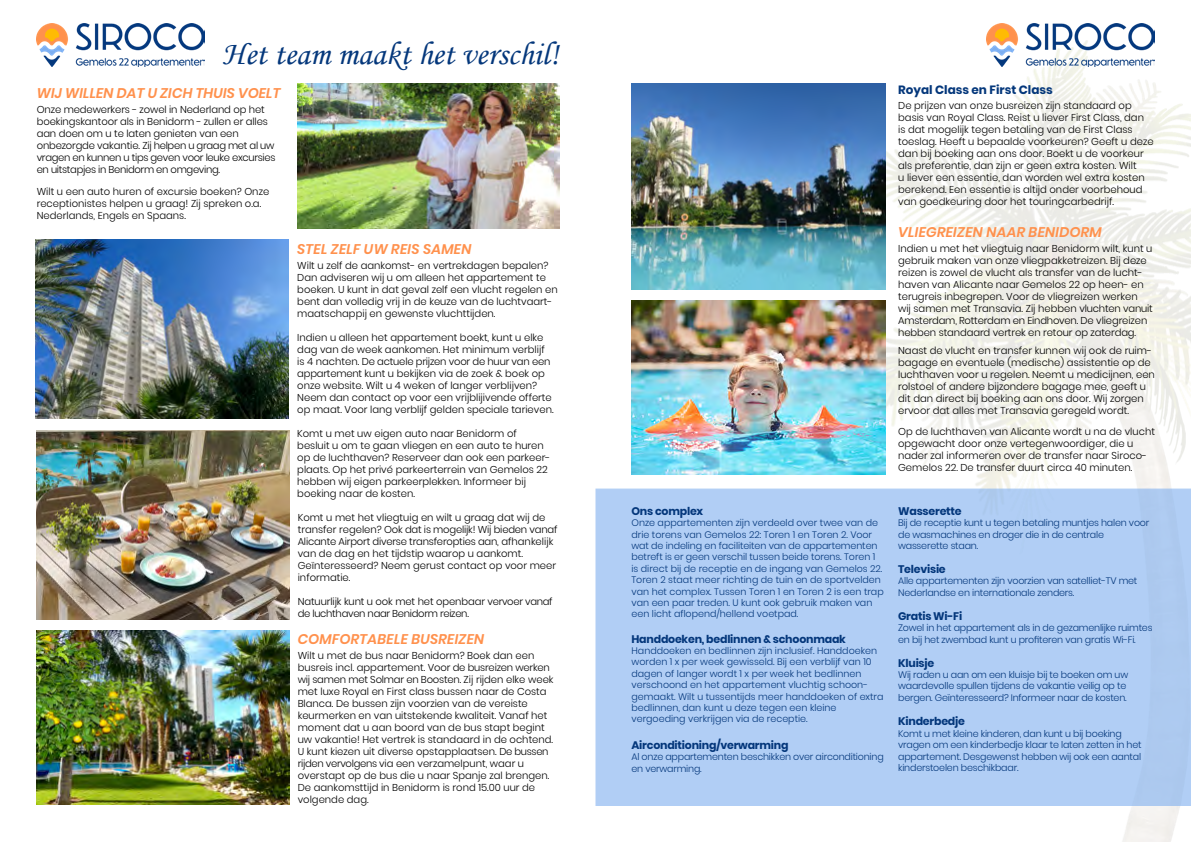
<style>
.page{position:relative;width:1191px;height:842px;background:#fff}
.page>*{position:absolute;margin:0;border:0;box-sizing:border-box;transform-origin:0 0}
.t1{font:33px "Monotype Corsiva";color:#04377b}
.t2{font:italic 600 14px "Poppins";letter-spacing:.01em;color:#ff914d}
.t3{font:700 12px "Poppins";color:#04377b}
.t4{font:700 11px "Poppins";letter-spacing:-.02em;color:#04377b}
.t5{font:300 10px/12px "Poppins";color:#000}
.t6{font:300 10px/12px "Poppins";letter-spacing:-.03em;color:#000}
.t7{font:300 9.5px/11.4px "Poppins";letter-spacing:-.01em;color:#04377b}
</style>
<div class="page">
<img style="left:686px;top:67px;width:505px;height:775px">
<div style="left:595px;top:489px;width:596px;height:317px;background:#b1cef5"></div>
<img style="left:36px;top:23px;width:168px;height:44px">
<img style="left:298px;top:84px;width:261px;height:144px">
<img style="left:36px;top:240px;width:253px;height:178px">
<img style="left:986px;top:23px;width:169px;height:44px">
<img style="left:631px;top:301px;width:255px;height:174px">
<img style="left:36px;top:430px;width:254px;height:190px">
<img style="left:36px;top:631px;width:254px;height:174px">
<img style="left:631px;top:84px;width:255px;height:205px">
<h1 class="t1" style="left:223px;top:34px;width:337px">Het team maakt het verschil!</h1>
<h2 class="t2" style="left:37px;top:85px;width:245px">WIJ WILLEN DAT U ZICH THUIS VOELT</h2>
<p class="t5" style="left:37px;top:104px;width:240px">Onze medewerkers - zowel in Nederland op het boekingskantoor als in Benidorm - zullen er alles aan doen om u te laten genieten van een onbezorgde vakantie. Zij helpen u graag met al uw vragen en kunnen u tips geven voor leuke excursies en uitstapjes in Benidorm en omgeving.</p>
<p class="t5" style="left:37px;top:185px;width:234px">Wilt u een auto huren of excursie boeken? Onze receptionistes helpen u graag! Zij spreken o.a.<br>Nederlands, Engels en Spaans.</p>
<h2 class="t2" style="left:297px;top:241px;width:176px">STEL ZELF UW REIS SAMEN</h2>
<p class="t5" style="left:297px;top:260px;width:262px">Wilt u zelf de aankomst- en vertrekdagen bepalen?<br>Dan adviseren wij u om alleen het appartement te boeken. U kunt in dat geval zelf een vlucht regelen en bent dan volledig vrij in de keuze van de luchtvaart&shy;maatschappij en gewenste vluchttijden.</p>
<p class="t5" style="left:297px;top:332px;width:258px">Indien u alleen het appartement boekt, kunt u elke dag van de week aankomen. Het minimum verblijf is 4 nachten. De actuele prijzen voor de huur van een appartement kunt u bekijken via de zoek &amp; boek op onze website. Wilt u 4 weken of langer verblijven?<br>Neem dan contact op voor een vrijblijivende offerte op maat. Voor lang verblijf gelden speciale tarieven.</p>
<p class="t5" style="left:297px;top:428px;width:255px">Komt u met uw eigen auto naar Benidorm of besluit u om te gaan vliegen en een auto te huren op de luchthaven? Reserveer dan ook een parkeer&shy;plaats. Op het privé parkeerterrein van Gemelos 22 hebben wij eigen parkeerplekken. Informeer bij boeking naar de kosten.</p>
<p class="t5" style="left:298px;top:512px;width:261px">Komt u met het vliegtuig en wilt u graag dat wij de transfer regelen? Ook dat is mogelijk! Wij bieden vanaf Alicante Airport diverse transferopties aan, afhankelijk van de dag en het tijdstip waarop u aankomt.<br>Geïnteresseerd? Neem gerust contact op voor meer informatie.</p>
<p class="t6" style="left:298px;top:596px;width:256px">Natuurlijk kunt u ook met het openbaar vervoer vanaf de luchthaven naar Benidorm reizen.</p>
<h2 class="t2" style="left:298px;top:631px;width:188px">COMFORTABELE BUSREIZEN</h2>
<p class="t5" style="left:298px;top:650px;width:257px">Wilt u met de bus naar Benidorm? Boek dan een busreis incl. appartement. Voor de busreizen werken wij samen met Solmar en Boosten. Zij rijden elke week met luxe Royal en First class bussen naar de Costa Blanca. De bussen zijn voorzien van de vereiste keurmerken en van uitstekende kwaliteit. Vanaf het moment dat u aan boord van de bus stapt begint uw vakantie! Het vertrek is standaard in de ochtend.<br>U kunt kiezen uit diverse opstapplaatsen. De bussen rijden vervolgens via een verzamelpunt, waar u overstapt op de bus die u naar Spanje zal brengen.<br>De aankomsttijd in Benidorm is rond 15.00 uur de volgende dag.</p>
<p class="t4" style="left:631px;top:504px;width:73px">Ons complex</p>
<p class="t7" style="left:631px;top:517px;width:254px">Onze appartementen zijn verdeeld over twee van de drie torens van Gemelos 22: Toren 1 en Toren 2. Voor wat de indeling en faciliteiten van de appartementen betreft is er geen verschil tussen beide torens. Toren 1 is direct bij de receptie en de ingang van Gemelos 22.<br>Toren 2 staat meer richting de tuin en de sportvelden van het complex. Tussen Toren 1 en Toren 2 is een trap van een paar treden. U kunt ook gebruik maken van een licht aflopend/hellend voetpad.</p>
<p class="t4" style="left:631px;top:632px;width:216px">Handdoeken, bedlinnen &amp; schoonmaak</p>
<p class="t7" style="left:631px;top:645px;width:253px">Handdoeken en bedlinnen zijn inclusief. Handdoeken worden 1 x per week gewisseld. Bij een verblijf van 10 dagen of langer wordt 1 x per week het bedlinnen verschoond en het appartement vluchtig schoon&shy;gemaakt. Wilt u tussentijds meer handdoeken of extra bedlinnen, dan kunt u deze tegen een kleine vergoeding verkrijgen via de receptie.</p>
<p class="t4" style="left:631px;top:738px;width:159px">Airconditioning/verwarming</p>
<p class="t7" style="left:631px;top:751px;width:254px">Al onze appartementen beschikken over airconditioning en verwarming.</p>
<p class="t3" style="left:898px;top:83px;width:156px">Royal Class en First Class</p>
<p class="t5" style="left:898px;top:100px;width:257px">De prijzen van onze busreizen zijn standaard op basis van Royal Class. Reist u liever First Class, dan is dat mogelijk tegen betaling van de First Class toeslag. Heeft u bepaalde voorkeuren? Geeft u deze dan bij boeking aan ons door. Boekt u de voorkeur als preferentie, dan zijn er geen extra kosten. Wilt<br>u liever een essentie, dan worden wel extra kosten berekend. Een essentie is altijd onder voorbehoud van goedkeuring door het touringcarbedrijf.</p>
<h2 class="t2" style="left:898px;top:224px;width:205px">VLIEGREIZEN NAAR BENIDORM</h2>
<p class="t5" style="left:898px;top:243px;width:256px">Indien u met het vliegtuig naar Benidorm wilt, kunt u gebruik maken van onze vliegpakketreizen. Bij deze reizen is zowel de vlucht als transfer van de lucht&shy;haven van Alicante naar Gemelos 22 op heen- en terugreis inbegrepen. Voor de vliegreizen werken wij samen met Transavia. Zij hebben vluchten vanuit Amsterdam, Rotterdam en Eindhoven. De vliegreizen hebben standaard vertrek en retour op zaterdag.</p>
<p class="t5" style="left:898px;top:345px;width:258px">Naast de vlucht en transfer kunnen wij ook de ruim&shy;bagage en eventuele (medische) assistentie op de luchthaven voor u regelen. Neemt u medicijnen, een rolstoel of andere bijzondere bagage mee, geeft u dit dan direct bij boeking aan ons door. Wij zorgen ervoor dat alles met Transavia geregeld wordt.</p>
<p class="t5" style="left:898px;top:425px;width:258px">Op de luchthaven van Alicante wordt u na de vlucht opgewacht door onze vertegenwoordiger, die u nader zal informeren over de transfer naar Siroco-Gemelos 22. De transfer duurt circa 40 minuten.</p>
<p class="t4" style="left:898px;top:504px;width:65px">Wasserette</p>
<p class="t7" style="left:898px;top:517px;width:253px">Bij de receptie kunt u tegen betaling muntjes halen voor de wasmachines en droger die in de centrale wasserette staan.</p>
<p class="t4" style="left:898px;top:563px;width:49px">Televisie</p>
<p class="t7" style="left:898px;top:575px;width:241px">Alle appartementen zijn voorzien van satelliet-TV met<br>Nederlandse en internationale zenders.</p>
<p class="t4" style="left:898px;top:609px;width:66px">Gratis Wi-Fi</p>
<p class="t7" style="left:898px;top:622px;width:256px">Zowel in het appartement als in de gezamenlijke ruimtes en bij het zwembad kunt u profiteren van gratis Wi-Fi.</p>
<p class="t4" style="left:898px;top:656px;width:38px">Kluisje</p>
<p class="t7" style="left:898px;top:669px;width:232px">Wij raden u aan om een kluisje bij te boeken om uw waardevolle spullen tijdens de vakantie veilig op te bergen. Geïnteresseerd? Informeer naar de kosten.</p>
<p class="t4" style="left:898px;top:715px;width:68px">Kinderbedje</p>
<p class="t7" style="left:898px;top:728px;width:245px">Komt u met kleine kinderen, dan kunt u bij boeking vragen om een kinderbedje klaar te laten zetten in het appartement. Desgewenst hebben wij ook een aantal kinderstoelen beschikbaar.</p>
</div>
